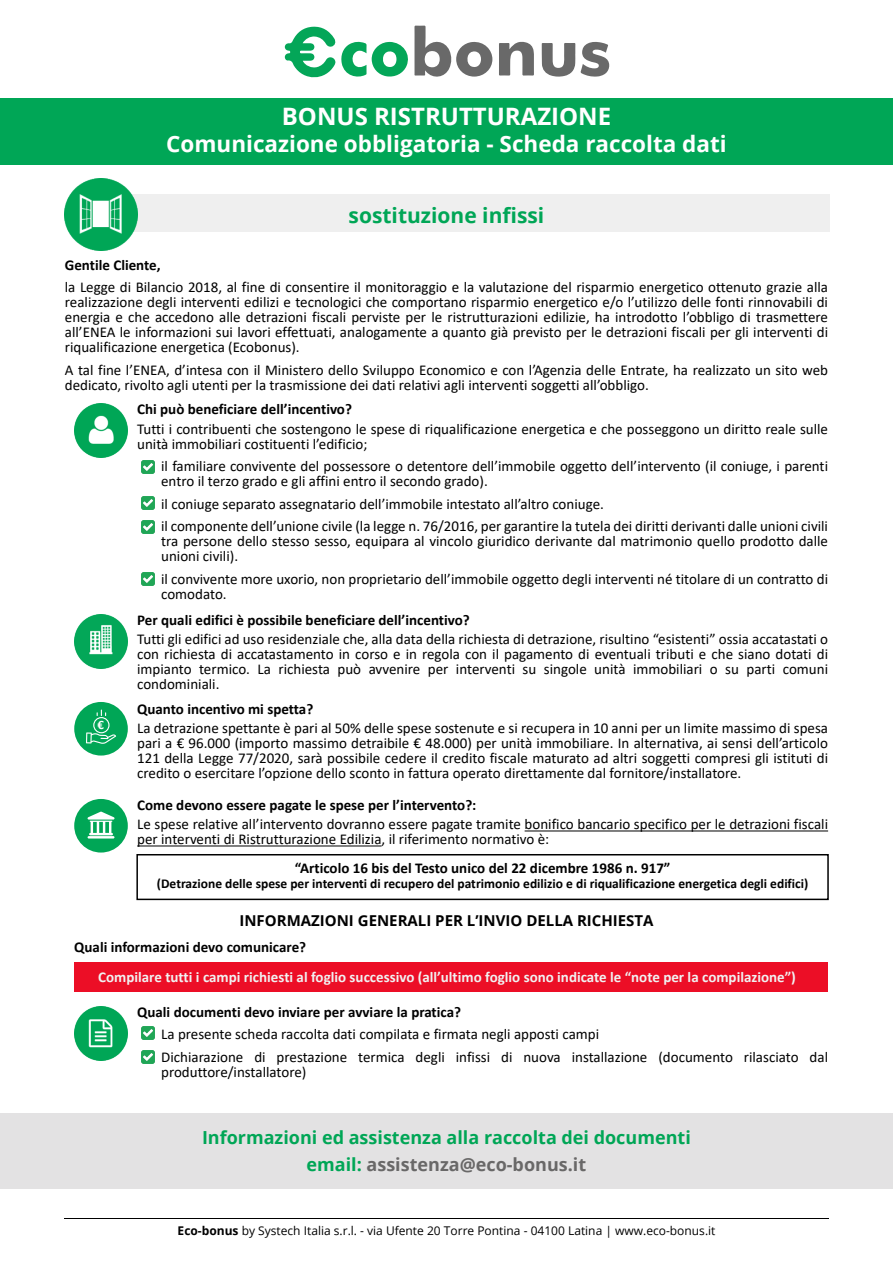
<style>
.page{position:relative;width:893px;height:1263px;background:#fff}
.page>*{position:absolute;margin:0;border:0;box-sizing:border-box;transform-origin:0 0}
.t1{font:700 24px "Open Sans";color:#fff}
.t2{font:700 22.5px "Open Sans";color:#fff}
.t3{font:700 21px "Open Sans";color:#00a656}
.t4{font:700 18px/27.5px "Open Sans";color:#00a656;text-align:center}
.t5{font:15px/15px "Calibri";color:#000}
.t6{font:700 15px "Calibri";color:#000}
.t7{font:700 15px "Calibri";color:#f1f2f2}
.t8{font:700 15px "Open Sans";color:#000}
.t9{font:700 13.5px "Calibri";color:#000}
.t10{font:700 12.75px "Calibri";color:#fff}
.t11{font:12px "Open Sans";color:#000}
.s1{color:#696868}
.s2{font-weight:700}
</style>
<div class="page">
<img style="left:65px;top:1218px;width:763px;height:1px">
<div style="left:0;top:98px;width:893px;height:66px;background:#00a656"></div>
<div style="left:103px;top:194px;width:727px;height:38px;background:#efefef"></div>
<svg style="left:499px;top:41px;width:35px;height:35px"></svg>
<svg style="left:542px;top:41px;width:68px;height:36px"></svg>
<svg style="left:285px;top:26px;width:207px;height:52px"></svg>
<img style="left:65px;top:178px;width:72px;height:73px">
<img style="left:74px;top:404px;width:54px;height:54px">
<img style="left:74px;top:615px;width:54px;height:53px">
<div style="left:74px;top:702px;width:54px;height:53px;background:#00a656;border-radius:50%"></div>
<svg style="left:86px;top:709px;width:30px;height:35px"></svg>
<div style="left:74px;top:962px;width:754px;height:29px;background:#ec0e26"></div>
<hr style="left:525px;top:830px;width:303px;height:1px;background:#000">
<hr style="left:137px;top:845px;width:245px;height:1px;background:#000">
<img style="left:74px;top:1007px;width:54px;height:53px">
<svg style="left:141px;top:1027px;width:13px;height:13px"></svg>
<svg style="left:141px;top:1050px;width:13px;height:13px"></svg>
<svg style="left:141px;top:460px;width:13px;height:13px"></svg>
<svg style="left:141px;top:497px;width:13px;height:13px"></svg>
<svg style="left:141px;top:520px;width:13px;height:13px"></svg>
<svg style="left:141px;top:572px;width:13px;height:13px"></svg>
<div style="left:136px;top:854px;width:693px;height:46px;border:2px solid #000"></div>
<div style="left:74px;top:799px;width:54px;height:53px;background:#00a656;border-radius:50%"></div>
<hr style="left:88px;top:836px;width:26px;height:2px;background:#fff">
<svg style="left:87px;top:811px;width:27px;height:24px"></svg>
<div style="left:0;top:1113px;width:893px;height:76px;background:#e3e2e3"></div>
<h1 class="t1" style="left:282px;top:99px;width:331px">BONUS RISTRUTTURAZIONE</h1>
<h2 class="t2" style="left:166px;top:128px;width:562px">Comunicazione obbligatoria - Scheda raccolta dati</h2>
<h3 class="t3" style="left:349px;top:200px;width:197px">sostituzione infissi</h3>
<p class="t6" style="left:65px;top:254px;width:97px">Gentile Cliente,</p>
<p class="t5" style="left:65px;top:280px;width:765px;text-align:justify">la Legge di Bilancio 2018, al fine di consentire il monitoraggio e la valutazione del risparmio energetico ottenuto grazie alla realizzazione degli interventi edilizi e tecnologici che comportano risparmio energetico e/o l’utilizzo delle fonti rinnovabili di energia e che accedono alle detrazioni fiscali perviste per le ristrutturazioni edilizie, ha introdotto l’obbligo di trasmettere all’ENEA le informazioni sui lavori effettuati, analogamente a quanto già previsto per le detrazioni fiscali per gli interventi di riqualificazione energetica (Ecobonus).</p>
<p class="t5" style="left:65px;top:362px;width:765px">A tal fine l’ENEA, d’intesa con il Ministero dello Sviluppo Economico e con l’Agenzia delle Entrate, ha realizzato un sito web dedicato, rivolto agli utenti per la trasmissione dei dati relativi agli interventi soggetti all’obbligo.</p>
<p class="t6" style="left:137px;top:399px;width:216px">Chi può beneficiare dell’incentivo?</p>
<p class="t5" style="left:137px;top:421px;width:692px">Tutti i contribuenti che sostengono le spese di riqualificazione energetica e che posseggono un diritto reale sulle unità immobiliari costituenti l’edificio;</p>
<p class="t5" style="left:161px;top:458px;width:668px">il familiare convivente del possessore o detentore dell’immobile oggetto dell’intervento (il coniuge, i parenti entro il terzo grado e gli affini entro il secondo grado).</p>
<p class="t5" style="left:161px;top:492px;width:668px;line-height:22.5px">il coniuge separato assegnatario dell’immobile intestato all’altro coniuge.<br>il componente dell’unione civile (la legge n. 76/2016, per garantire la tutela dei diritti derivanti dalle unioni civili</p>
<p class="t5" style="left:161px;top:533px;width:668px">tra persone dello stesso sesso, equipara al vincolo giuridico derivante dal matrimonio quello prodotto dalle unioni civili).</p>
<p class="t5" style="left:161px;top:571px;width:668px">il convivente more uxorio, non proprietario dell’immobile oggetto degli interventi né titolare di un contratto di comodato.</p>
<p class="t10" style="left:97px;top:716px;width:8px">€</p>
<p class="t6" style="left:137px;top:609px;width:334px">Per quali edifici è possibile beneficiare dell’incentivo?</p>
<p class="t5" style="left:137px;top:631px;width:692px;text-align:justify">Tutti gli edifici ad uso residenziale che, alla data della richiesta di detrazione, risultino “esistenti” ossia accatastati o con richiesta di accatastamento in corso e in regola con il pagamento di eventuali tributi e che siano dotati di impianto termico. La richiesta può avvenire per interventi su singole unità immobiliari o su parti comuni condominiali.</p>
<p class="t6" style="left:137px;top:698px;width:178px">Quanto incentivo mi spetta?</p>
<p class="t5" style="left:137px;top:720px;width:692px;text-align:justify">La detrazione spettante è pari al 50% delle spese sostenute e si recupera in 10 anni per un limite massimo di spesa pari a € 96.000 (importo massimo detraibile € 48.000) per unità immobiliare. In alternativa, ai sensi dell’articolo 121 della Legge 77/2020, sarà possibile cedere il credito fiscale maturato ad altri soggetti compresi gli istituti di credito o esercitare l’opzione dello sconto in fattura operato direttamente dal fornitore/installatore.</p>
<p class="t6" style="left:137px;top:794px;width:341px">Come devono essere pagate le spese per l’intervento?:</p>
<p class="t5" style="left:137px;top:816px;width:692px">Le spese relative all’intervento dovranno essere pagate tramite bonifico bancario specifico per le detrazioni fiscali per interventi di Ristrutturazione Edilizia, il riferimento normativo è:</p>
<p class="t6" style="left:295px;top:857px;width:377px">“Articolo 16 bis del Testo unico del 22 dicembre 1986 n. 917”</p>
<p class="t9" style="left:157px;top:874px;width:653px">(Detrazione delle spese per interventi di recupero del patrimonio edilizio e di riqualificazione energetica degli edifici)</p>
<p class="t8" style="left:239px;top:909px;width:416px">INFORMAZIONI GENERALI PER L’INVIO DELLA RICHIESTA</p>
<p class="t6" style="left:74px;top:936px;width:233px">Quali informazioni devo comunicare?</p>
<p class="t7" style="left:98px;top:966px;width:699px">Compilare tutti i campi richiesti al foglio successivo (all’ultimo foglio sono indicate le “note per la compilazione”)</p>
<p class="t6" style="left:137px;top:1001px;width:325px">Quali documenti devo inviare per avviare la pratica?</p>
<p class="t5" style="left:161px;top:1023px;width:668px;line-height:22.5px">La presente scheda raccolta dati compilata e firmata negli apposti campi<br>Dichiarazione di prestazione termica degli infissi di nuova installazione (documento rilasciato dal</p>
<p class="t5" style="left:161px;top:1064px;width:147px">produttore/installatore)</p>
<p class="t4" style="left:202px;top:1123px;width:490px">Informazioni ed assistenza alla raccolta dei documenti email: <span class="s1">assistenza@eco-bonus.it</span></p>
<p class="t11" style="left:178px;top:1223px;width:539px"><span class="s2">Eco-bonus</span> by Systech Italia s.r.l. - via Ufente 20 Torre Pontina - 04100 Latina | www.eco-bonus.it</p>
</div>
